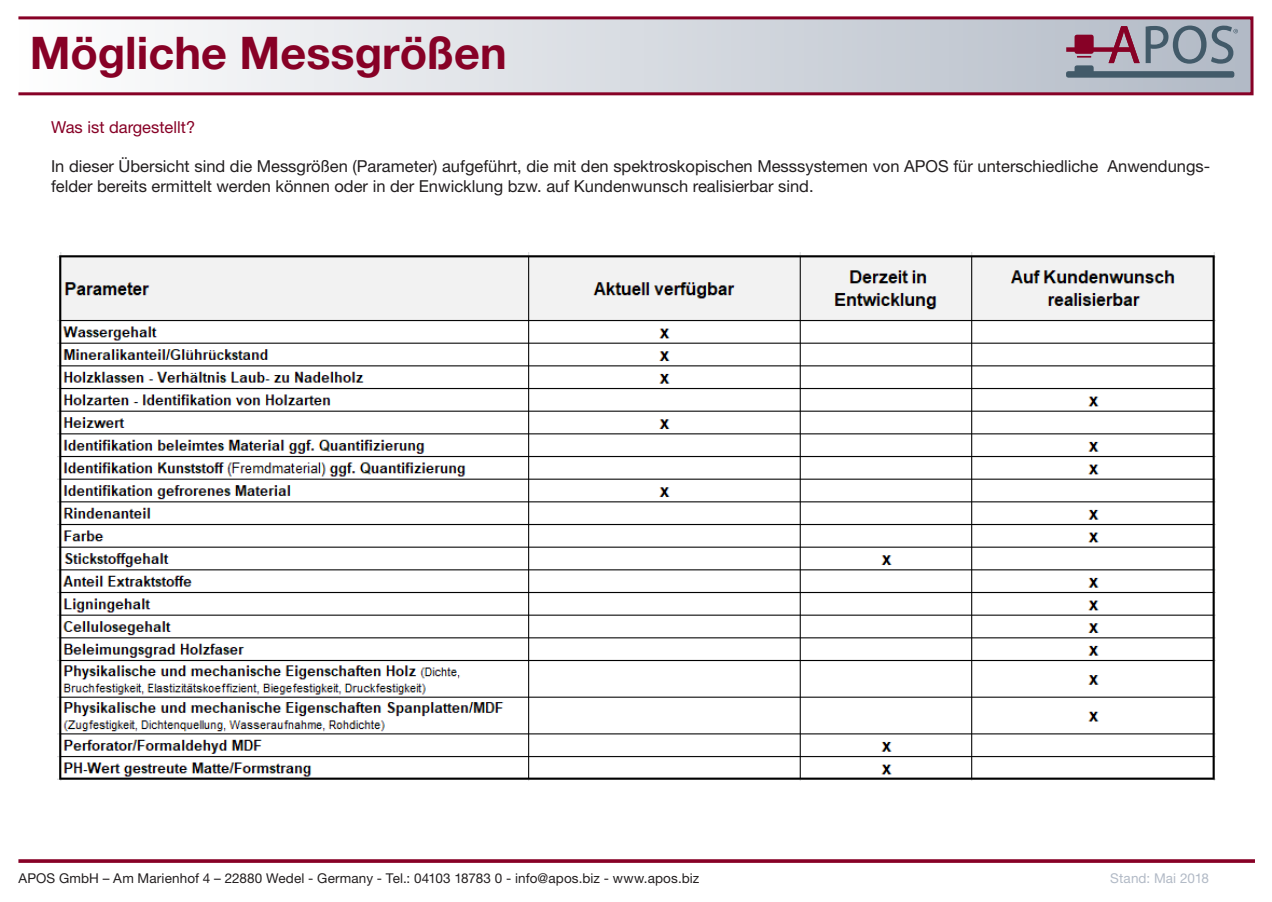
<style>
.page{position:relative;width:1272px;height:902px;background:#fff}
.page>*{position:absolute;margin:0;border:0;box-sizing:border-box;transform-origin:0 0}
.APOS_Standart{font:700 45px "Helvetica Neue LT Pro";color:#870126}
.t1{font:16.5px/19.8px "Helvetica Neue LT Pro";color:#231f20}
.t2{font:16.5px "Helvetica Neue LT Pro";color:#870126}
.APOS_Standart-2{font:13.5px "Helvetica Neue LT Pro";letter-spacing:.01em;color:#231f20}
.APOS_Standart-3{font:13.5px "Helvetica Neue LT Pro";letter-spacing:.01em;color:#b2bac6}
</style>
<div class="page">
<svg style="left:18px;top:16px;width:1236px;height:80px"></svg>
<svg style="left:1066px;top:26px;width:171px;height:52px;background:#928f9e"></svg>
<hr style="left:18px;top:859px;width:1236px;height:3px;background:#870126">
<img style="left:58px;top:252px;width:1157px;height:528px">
<p class="APOS_Standart" style="left:30px;top:24px;width:478px">Mögliche Messgrößen</p>
<p class="t2" style="left:51px;top:116px;width:146px">Was ist dargestellt?</p>
<p class="t1" style="left:51px;top:156px;width:1160px">In dieser Übersicht sind die Messgrößen (Parameter) aufgeführt, die mit den spektroskopischen Messsystemen von APOS für unterschiedliche Anwendungs&shy;felder bereits ermittelt werden können oder in der Enwicklung bzw. auf Kundenwunsch realisierbar sind.</p>
<p class="APOS_Standart-2" style="left:18px;top:869px;width:682px">APOS GmbH – Am Marienhof 4 – 22880 Wedel - Germany - Tel.: 04103 18783 0 - info@apos.biz - www.apos.biz</p>
<p class="APOS_Standart-3" style="left:1110px;top:869px;width:100px">Stand: Mai 2018</p>
</div>
